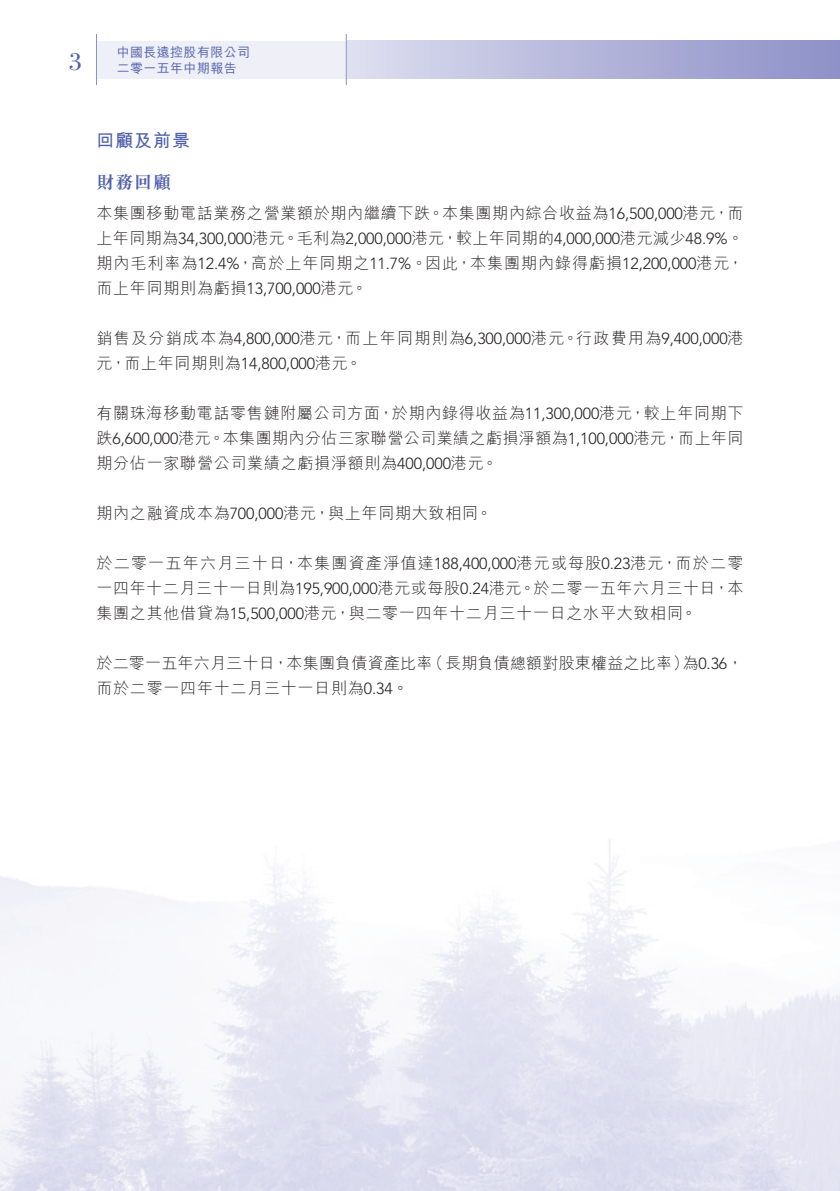
<style>
.page{position:relative;width:840px;height:1191px;background:#fff}
.page>*{position:absolute;margin:0;border:0;box-sizing:border-box;transform-origin:0 0}
.t1{font:26px "Bodoni Std";color:#5060ac}
.Heading_1{font:700 18px "M Hei HK";letter-spacing:.05em;color:#5060ac}
.Heading_2{font:700 18px "M Sung HK";color:#5060ac}
.Body_Text{font:300 16px/25px "M Hei HK";letter-spacing:.045em;color:#231f20;text-align:justify}
.Body_Text-2{font:300 16px/25px "M Hei HK";letter-spacing:.08em;color:#231f20}
.Body_Text-3{font:300 16px/25px "M Hei HK";letter-spacing:.015em;color:#231f20}
.t2{font:500 13px/16px "M Hei HK";letter-spacing:.03em;color:#5060ac}
.s1{font-family:"Avenir LT Std"}
</style>
<div class="page">
<div style="left:347px;top:41px;width:492px;height:37px;background:linear-gradient(to right,#dddeef,#8c8fc6)"></div>
<div style="left:96px;top:41px;width:250px;height:37px;background:#eeeff7"></div>
<hr style="left:96px;top:34px;width:1px;height:51px;background:#8d90c7">
<hr style="left:345px;top:34px;width:1px;height:51px;background:#8d90c7">
<h1 class="t1" style="left:69px;top:47px;width:14px">3</h1>
<p class="t2" style="left:117px;top:43px;width:135px">中國長遠控股有限公司二零一五年中期報告</p>
<p class="Heading_1" style="left:96px;top:127px;width:95px">回顧及前景</p>
<p class="Heading_2" style="left:96px;top:173px;width:76px">財務回顧</p>
<p class="Body_Text" style="left:96px;top:201px;width:648px">本集團移動電話業務之營業額於期內繼續下跌。本集團期內綜合收益為<span class="s1">16,500,000</span>港元，而上年同期為<span class="s1">34,300,000</span>港元。毛利為<span class="s1">2,000,000</span>港元，較上年同期的<span class="s1">4,000,000</span>港元減少<span class="s1">48.9%</span>。期內毛利率為<span class="s1">12.4%</span>，高於上年同期之<span class="s1">11.7%</span>。因此，本集團期內錄得虧損<span class="s1">12,200,000</span>港元，而上年同期則為虧損<span class="s1">13,700,000</span>港元。</p>
<p class="Body_Text-2" style="left:96px;top:326px;width:648px">銷售及分銷成本為<span class="s1">4,800,000</span>港元，而上年同期則為<span class="s1">6,300,000</span>港元。行政費用為<span class="s1">9,400,000</span>港元，而上年同期則為<span class="s1">14,800,000</span>港元。</p>
<p class="Body_Text" style="left:96px;top:401px;width:648px">有關珠海移動電話零售鏈附屬公司方面，於期內錄得收益為<span class="s1">11,300,000</span>港元，較上年同期下跌<span class="s1">6,600,000</span>港元。本集團期內分佔三家聯營公司業績之虧損淨額為<span class="s1">1,100,000</span>港元，而上年同期分佔一家聯營公司業績之虧損淨額則為<span class="s1">400,000</span>港元。</p>
<p class="Body_Text" style="left:96px;top:501px;width:397px">期內之融資成本為<span class="s1">700,000</span>港元，與上年同期大致相同。</p>
<p class="Body_Text" style="left:96px;top:551px;width:648px">於二零一五年六月三十日，本集團資產淨值達<span class="s1">188,400,000</span>港元或每股<span class="s1">0.23</span>港元，而於二零一四年十二月三十一日則為<span class="s1">195,900,000</span>港元或每股<span class="s1">0.24</span>港元。於二零一五年六月三十日，本集團之其他借貸為<span class="s1">15,500,000</span>港元，與二零一四年十二月三十一日之水平大致相同。</p>
<p class="Body_Text-3" style="left:427px;top:651px;width:317px">（長期負債總額對股東權益之比率 為） <span class="s1">0.36</span>，</p>
<p class="Body_Text-3" style="left:96px;top:651px;width:337px">於二零一五年六月三十日，本集團負債資產比率而於二零一四年十二月三十一日則為<span class="s1">0.34</span>。</p>
</div>
